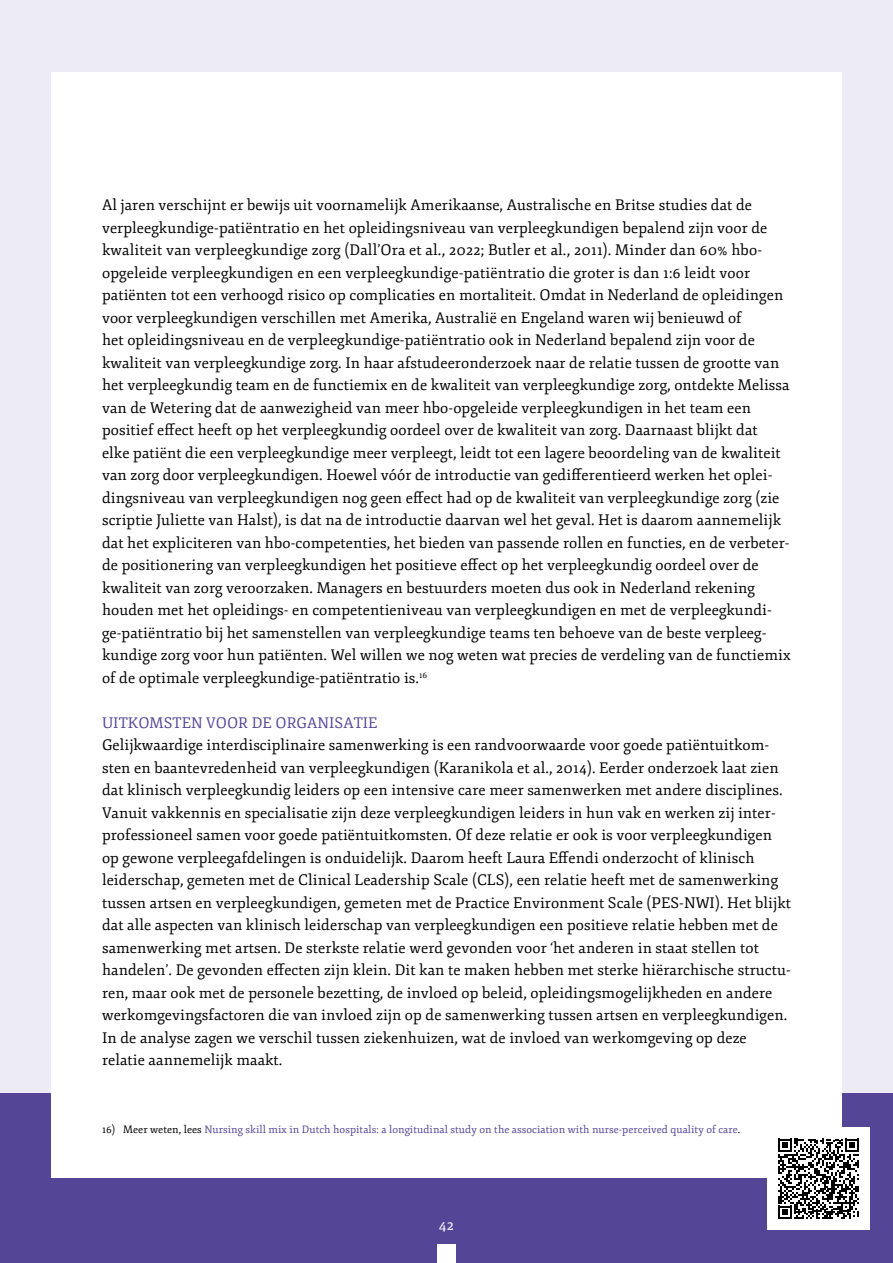
<style>
.page{position:relative;width:893px;height:1263px;background:#edebf6}
.page>*{position:absolute;margin:0;border:0;box-sizing:border-box;transform-origin:0 0}
.t1{font:15px/22.5px "Fjord One";letter-spacing:.005em;color:#000}
.t2{font:15px "Fjord One";letter-spacing:.005em;color:#554596}
.t3{font:15px "Fjord One";color:#fff}
.t4{font:10.5px "Fjord One";letter-spacing:.005em;color:#554596}
.s1{color:#000}
</style>
<div class="page">
<div style="left:0;top:1093px;width:893px;height:170px;background:#554596"></div>
<div style="left:51px;top:72px;width:791px;height:1106px;background:#fff"></div>
<div style="left:437px;top:1244px;width:19px;height:19px;background:#fff"></div>
<div style="left:768px;top:1128px;width:102px;height:102px;background:#fff"></div>
<svg style="left:778px;top:1138px;width:81px;height:81px"></svg>
<p class="t1" style="left:102px;top:194px;width:690px">Al jaren verschijnt er bewijs uit voornamelijk Amerikaanse, Australische en Britse studies dat de verpleegkundige-patiëntratio en het opleidingsniveau van verpleegkundigen bepalend zijn voor de kwaliteit van verpleegkundige zorg (Dall’Ora et al., 2022; Butler et al., 2011). Minder dan 60% hbo&shy;opgeleide verpleegkundigen en een verpleegkundige-patiëntratio die groter is dan 1:6 leidt voor patiënten tot een verhoogd risico op complicaties en mortaliteit. Omdat in Nederland de opleidingen voor verpleegkundigen verschillen met Amerika, Australië en Engeland waren wij benieuwd of<br>het opleidingsniveau en de verpleegkundige-patiëntratio ook in Nederland bepalend zijn voor de kwaliteit van verpleegkundige zorg. In haar afstudeeronderzoek naar de relatie tussen de grootte van het verpleegkundig team en de functiemix en de kwaliteit van verpleegkundige zorg, ontdekte Melissa van de Wetering dat de aanwezigheid van meer hbo-opgeleide verpleegkundigen in het team een positief effect heeft op het verpleegkundig oordeel over de kwaliteit van zorg. Daarnaast blijkt dat<br>elke patiënt die een verpleegkundige meer verpleegt, leidt tot een lagere beoordeling van de kwaliteit van zorg door verpleegkundigen. Hoewel vóór de introductie van gedifferentieerd werken het oplei&shy;dingsniveau van verpleegkundigen nog geen effect had op de kwaliteit van verpleegkundige zorg (zie scriptie Juliette van Halst), is dat na de introductie daarvan wel het geval. Het is daarom aannemelijk dat het expliciteren van hbo-competenties, het bieden van passende rollen en functies, en de verbeter&shy;de positionering van verpleegkundigen het positieve effect op het verpleegkundig oordeel over de kwaliteit van zorg veroorzaken. Managers en bestuurders moeten dus ook in Nederland rekening houden met het opleidings- en competentieniveau van verpleegkundigen en met de verpleegkundi&shy;ge-patiëntratio bij het samenstellen van verpleegkundige teams ten behoeve van de beste verpleeg&shy;kundige zorg voor hun patiënten. Wel willen we nog weten wat precies de verdeling van de functiemix of de optimale verpleegkundige-patiëntratio is.<sup>16</sup></p>
<p class="t2" style="left:102px;top:713px;width:277px">UITKOMSTEN VOOR DE ORGANISATIE</p>
<p class="t1" style="left:102px;top:734px;width:690px">Gelijkwaardige interdisciplinaire samenwerking is een randvoorwaarde voor goede patiëntuitkom&shy;sten en baantevredenheid van verpleegkundigen (Karanikola et al., 2014). Eerder onderzoek laat zien dat klinisch verpleegkundig leiders op een intensive care meer samenwerken met andere disciplines.<br>Vanuit vakkennis en specialisatie zijn deze verpleegkundigen leiders in hun vak en werken zij inter&shy;professioneel samen voor goede patiëntuitkomsten. Of deze relatie er ook is voor verpleegkundigen op gewone verpleegafdelingen is onduidelijk. Daarom heeft Laura Effendi onderzocht of klinisch leiderschap, gemeten met de Clinical Leadership Scale (CLS), een relatie heeft met de samenwerking tussen artsen en verpleegkundigen, gemeten met de Practice Environment Scale (PES-NWI). Het blijkt dat alle aspecten van klinisch leiderschap van verpleegkundigen een positieve relatie hebben met de samenwerking met artsen. De sterkste relatie werd gevonden voor ‘het anderen in staat stellen tot handelen’. De gevonden effecten zijn klein. Dit kan te maken hebben met sterke hiërarchische structu&shy;ren, maar ook met de personele bezetting, de invloed op beleid, opleidingsmogelijkheden en andere werkomgevingsfactoren die van invloed zijn op de samenwerking tussen artsen en verpleegkundigen.<br>In de analyse zagen we verschil tussen ziekenhuizen, wat de invloed van werkomgeving op deze relatie aannemelijk maakt.</p>
<p class="t4" style="left:102px;top:1123px;width:640px"><span class="s1">16) Meer weten, lees</span> Nursing skill mix in Dutch hospitals: a longitudinal study on the association with nurse-perceived quality of care<span class="s1">.</span></p>
<p class="t3" style="left:439px;top:1216px;width:17px">42</p>
</div>
